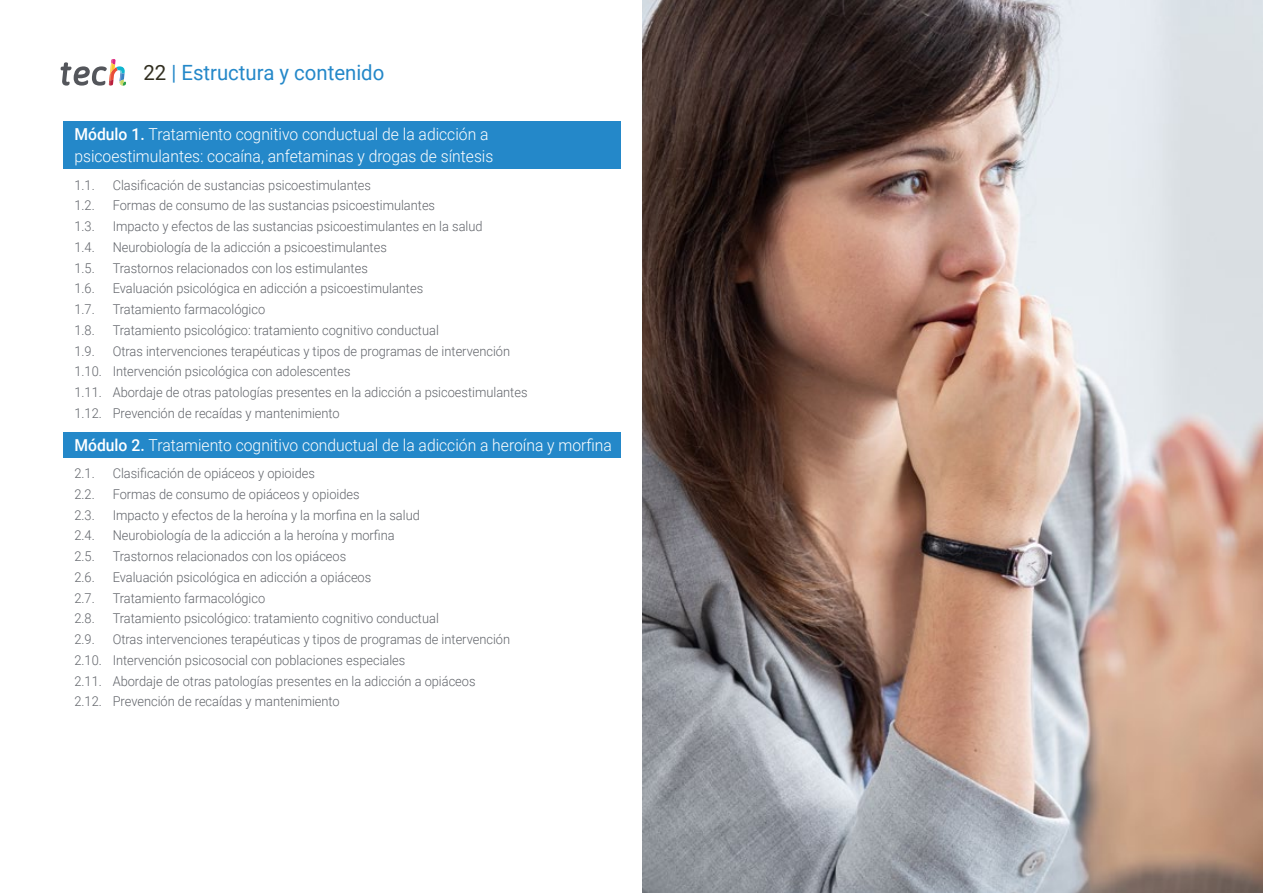
<style>
.page{position:relative;width:1263px;height:893px;background:#fff}
.page>*{position:absolute;margin:0;border:0;box-sizing:border-box;transform-origin:0 0}
.t1{font:21px "Roboto";color:#2488c9}
.t2{font:300 16.5px/22.5px "Roboto";color:#fff;scale:.95 1}
.t3{font:300 13.5px/20.7px "Roboto";color:#61646a;scale:.95 1}
.s1{color:#312e20}
.s2{font-weight:500}
</style>
<div class="page">
<svg style="left:61px;top:59px;width:65px;height:27px"></svg>
<div style="left:63px;top:121px;width:558px;height:48px;background:#2488c9"></div>
<div style="left:63px;top:432px;width:558px;height:25px;background:#2488c9"></div>
<img style="left:642px;top:0;width:621px;height:893px">
<h1 class="t1" style="left:144px;top:57px;width:242px"><span class="s1">22</span> | Estructura y contenido</h1>
<p class="t2" style="left:74px;top:122px;width:442px"><span class="s2">Módulo 1.</span> Tratamiento cognitivo conductual de la adicción a psicoestimulantes: cocaína, anfetaminas y drogas de síntesis</p>
<p class="t3" style="left:74px;top:174px;width:23px">1.1.</p>
<p class="t3" style="left:113px;top:174px;width:273px">Clasificación de sustancias psicoestimulantes</p>
<p class="t3" style="left:74px;top:195px;width:23px">1.2.</p>
<p class="t3" style="left:113px;top:195px;width:341px">Formas de consumo de las sustancias psicoestimulantes</p>
<p class="t3" style="left:74px;top:215px;width:23px">1.3.</p>
<p class="t3" style="left:113px;top:215px;width:391px">Impacto y efectos de las sustancias psicoestimulantes en la salud</p>
<p class="t3" style="left:74px;top:236px;width:23px">1.4.</p>
<p class="t3" style="left:113px;top:236px;width:290px">Neurobiología de la adicción a psicoestimulantes</p>
<p class="t3" style="left:74px;top:257px;width:23px">1.5.</p>
<p class="t3" style="left:113px;top:257px;width:270px">Trastornos relacionados con los estimulantes</p>
<p class="t3" style="left:74px;top:278px;width:23px">1.6.</p>
<p class="t3" style="left:113px;top:278px;width:328px">Evaluación psicológica en adicción a psicoestimulantes</p>
<p class="t3" style="left:74px;top:298px;width:23px">1.7.</p>
<p class="t3" style="left:113px;top:298px;width:162px">Tratamiento farmacológico</p>
<p class="t3" style="left:74px;top:319px;width:23px">1.8.</p>
<p class="t3" style="left:113px;top:319px;width:345px">Tratamiento psicológico: tratamiento cognitivo conductual</p>
<p class="t3" style="left:74px;top:340px;width:23px">1.9.</p>
<p class="t3" style="left:74px;top:340px;width:478px;text-indent:38px">Otras intervenciones terapéuticas y tipos de programas de intervención 1.10. Intervención psicológica con adolescentes<br>1.11. Abordaje de otras patologías presentes en la adicción a psicoestimulantes 1.12. Prevención de recaídas y mantenimiento</p>
<p class="t2" style="left:74px;top:433px;width:567px"><span class="s2">Módulo 2.</span> Tratamiento cognitivo conductual de la adicción a heroína y morfina</p>
<p class="t3" style="left:74px;top:462px;width:23px">2.1.</p>
<p class="t3" style="left:113px;top:462px;width:214px">Clasificación de opiáceos y opioides</p>
<p class="t3" style="left:74px;top:483px;width:23px">2.2.</p>
<p class="t3" style="left:113px;top:483px;width:261px">Formas de consumo de opiáceos y opioides</p>
<p class="t3" style="left:74px;top:504px;width:23px">2.3.</p>
<p class="t3" style="left:113px;top:504px;width:325px">Impacto y efectos de la heroína y la morfina en la salud</p>
<p class="t3" style="left:74px;top:525px;width:23px">2.4.</p>
<p class="t3" style="left:113px;top:525px;width:298px">Neurobiología de la adicción a la heroína y morfina</p>
<p class="t3" style="left:74px;top:545px;width:23px">2.5.</p>
<p class="t3" style="left:113px;top:545px;width:247px">Trastornos relacionados con los opiáceos</p>
<p class="t3" style="left:74px;top:566px;width:23px">2.6.</p>
<p class="t3" style="left:113px;top:566px;width:274px">Evaluación psicológica en adicción a opiáceos</p>
<p class="t3" style="left:74px;top:587px;width:23px">2.7.</p>
<p class="t3" style="left:113px;top:587px;width:162px">Tratamiento farmacológico</p>
<p class="t3" style="left:74px;top:608px;width:23px">2.8.</p>
<p class="t3" style="left:113px;top:608px;width:345px">Tratamiento psicológico: tratamiento cognitivo conductual</p>
<p class="t3" style="left:74px;top:628px;width:23px">2.9.</p>
<p class="t3" style="left:74px;top:628px;width:460px;text-indent:38px">Otras intervenciones terapéuticas y tipos de programas de intervención 2.10. Intervención psicosocial con poblaciones especiales<br>2.11. Abordaje de otras patologías presentes en la adicción a opiáceos<br>2.12. Prevención de recaídas y mantenimiento</p>
</div>
